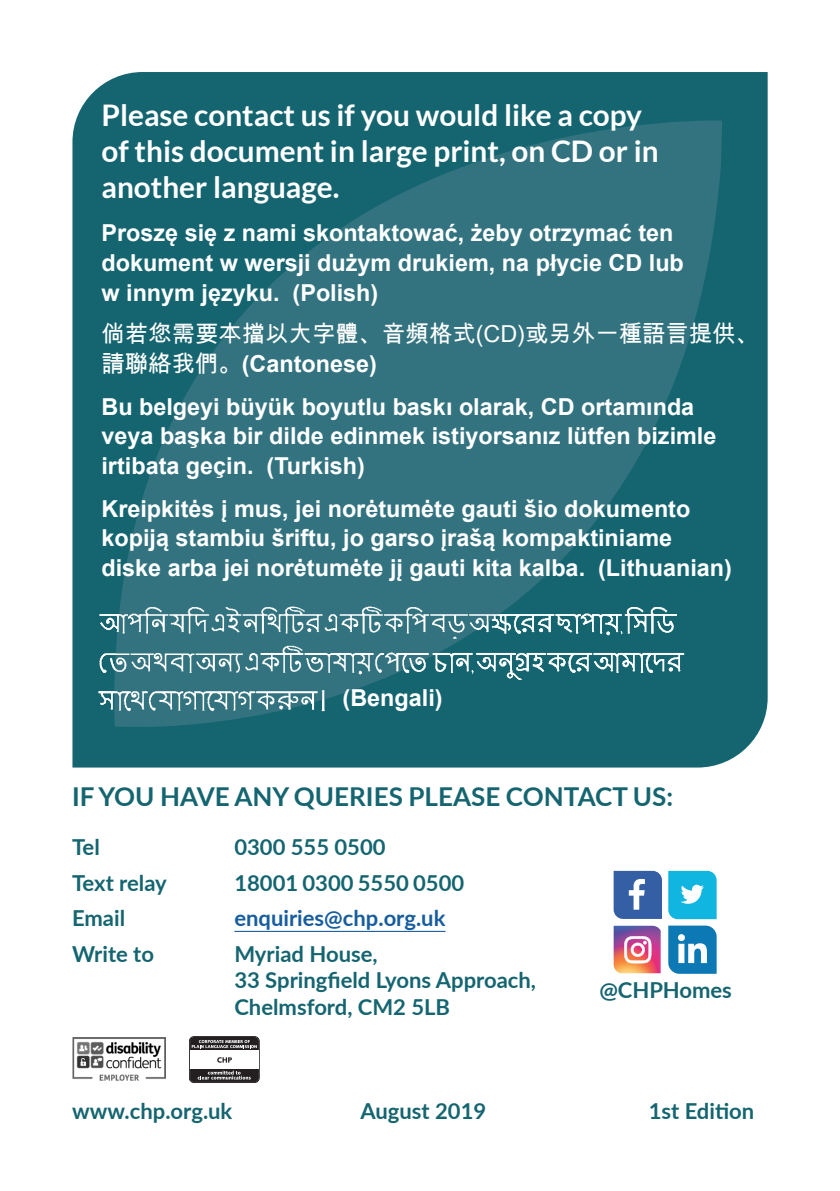
<style>
.page{position:relative;width:840px;height:1191px;background:#fff}
.page>*{position:absolute;margin:0;border:0;box-sizing:border-box;transform-origin:0 0}
.t1{font:700 29.8px/36.2px "Lato";color:#fff}
.t2{font:700 26px "Lato";color:#156570}
.t3{font:700 23.4px/29.8px "Arial";color:#fff}
.t4{font:23.4px/29.8px "Arial Unicode MS";color:#fff}
.t5{font:700 22px "Lato";color:#156570}
.t6{font:700 22px "Lato";color:#175d9e}
.s1{font-family:"Arial";font-weight:700}
</style>
<div class="page">
<div style="left:72px;top:72px;width:695px;height:695px;background:#156570"></div>
<div style="left:83px;top:602px;width:640px;height:131px;background:#156570"></div>
<svg style="left:99px;top:113px;width:622px;height:623px;background:#2b707c"></svg>
<hr style="left:234px;top:931px;width:211px;height:1px;background:#175d9e">
<div style="left:190px;top:1037px;width:68px;height:44px;background:#231f20;border-radius:4px"></div>
<svg style="left:192px;top:1040px;width:64px;height:8px"></svg>
<div style="left:189px;top:1036px;width:70px;height:46px;border:1px solid #231f20;border-radius:5px"></div>
<div style="left:190px;top:1037px;width:68px;height:44px;border:1px solid #231f20;border-radius:4px"></div>
<div style="left:190px;top:1050px;width:68px;height:19px;background:#fff"></div>
<svg style="left:217px;top:1057px;width:15px;height:5px"></svg>
<svg style="left:197px;top:1070px;width:53px;height:9px"></svg>
<img style="left:72px;top:1037px;width:94px;height:44px">
<svg style="left:613px;top:871px;width:48px;height:48px;background:#4f74b1"></svg>
<img style="left:613px;top:925px;width:2px;height:44px">
<svg style="left:623px;top:936px;width:28px;height:27px"></svg>
<svg style="left:668px;top:925px;width:48px;height:48px"></svg>
<svg style="left:668px;top:871px;width:48px;height:48px;background:#31bfe4"></svg>
<p class="t1" style="left:101px;top:96px;width:558px">Please contact us if you would like a copy of this document in large print, on CD or in another language.</p>
<p class="t3" style="left:101px;top:219px;width:583px">Proszę się z nami skontaktować, żeby otrzymać ten dokument w wersji dużym drukiem, na płycie CD lub w innym języku. (Polish)</p>
<p class="t4" style="left:101px;top:319px;width:658px">倘若您需要本擋以大字體、音頻格式(CD)或另外一種語言提供、請聯絡我們。<span class="s1">(Cantonese)</span></p>
<p class="t3" style="left:101px;top:392px;width:616px">Bu belgeyi büyük boyutlu baskı olarak, CD ortamında veya başka bir dilde edinmek istiyorsanız lütfen bizimle irtibata geçin. (Turkish)</p>
<p class="t3" style="left:101px;top:494px;width:631px">Kreipkitės į mus, jei norėtumėte gauti šio dokumento kopiją stambiu šriftu, jo garso įrašą kompaktiniame diske arba jei norėtumėte jį gauti kita kalba. (Lithuanian)</p>
<p class="t3" style="left:342px;top:683px;width:101px">(Bengali)</p>
<p class="t2" style="left:72px;top:777px;width:602px">IF YOU HAVE ANY QUERIES PLEASE CONTACT US:</p>
<p class="t5" style="left:72px;top:831px;width:29px">Tel</p>
<p class="t5" style="left:72px;top:866px;width:96px">Text relay</p>
<p class="t5" style="left:72px;top:902px;width:55px">Email</p>
<p class="t5" style="left:72px;top:937px;width:83px">Write to</p>
<p class="t5" style="left:234px;top:831px;width:153px">0300 555 0500</p>
<p class="t5" style="left:234px;top:866px;width:231px">18001 0300 5550 0500</p>
<p class="t6" style="left:234px;top:902px;width:212px">enquiries@chp.org.uk</p>
<p class="t5" style="left:234px;top:937px;width:145px">Myriad House,</p>
<p class="t5" style="left:234px;top:964px;width:303px">33 Springfield Lyons Approach,</p>
<p class="t5" style="left:234px;top:990px;width:217px">Chelmsford, CM2 5LB</p>
<p class="t5" style="left:599px;top:973px;width:134px">@CHPHomes</p>
<p class="t5" style="left:72px;top:1094px;width:162px">www.chp.org.uk</p>
<p class="t5" style="left:360px;top:1094px;width:127px">August 2019</p>
<p class="t5" style="left:648px;top:1094px;width:107px">1st Edition</p>
</div>
